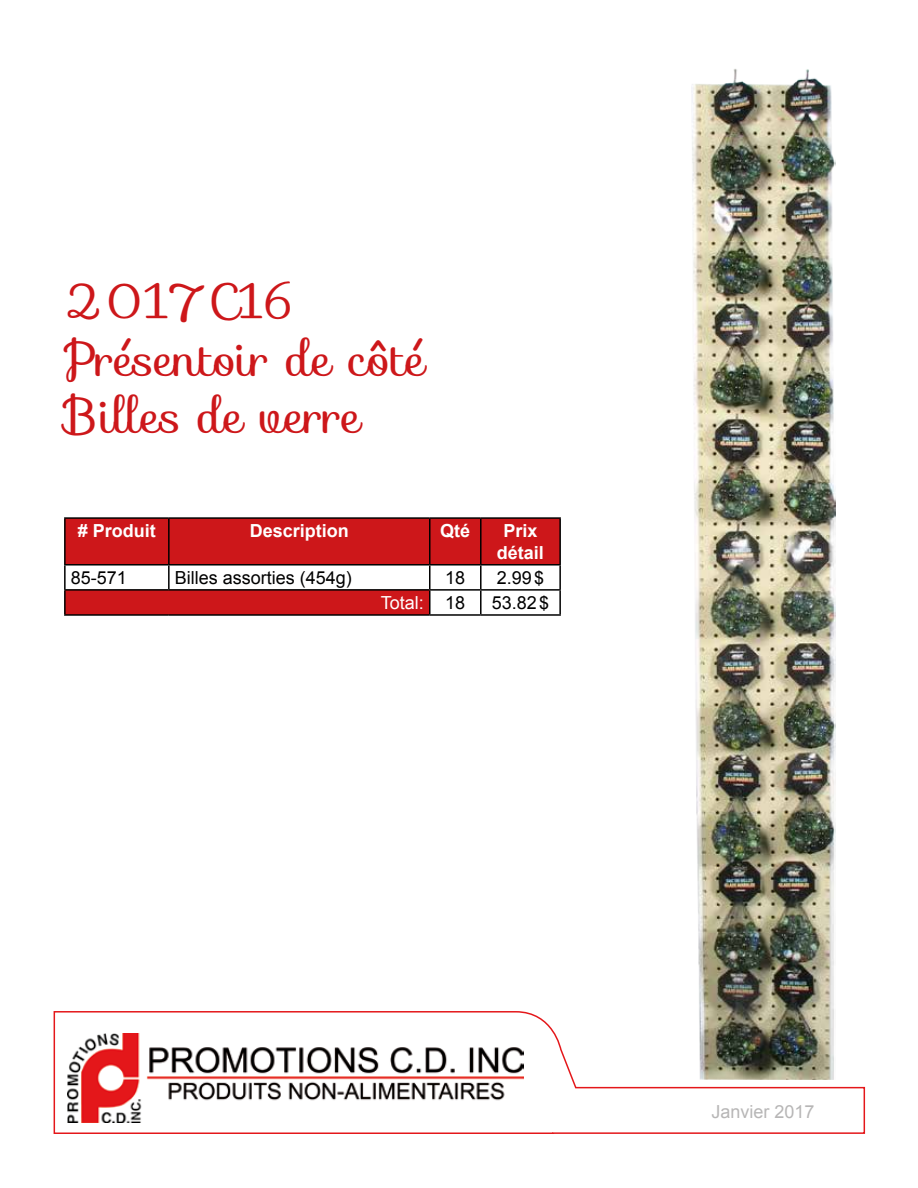
<style>
.page{position:relative;width:918px;height:1188px;background:#fff}
.page>*{position:absolute;margin:0;border:0;box-sizing:border-box;transform-origin:0 0}
.t1{font:48px/57.6px "Sofia";color:#cd171a}
.t2{font:18px "Arial";color:#000}
.t3{font:700 18px/21.6px "Arial";color:#fff;text-align:center}
.t4{font:18px "Arial";color:#b7b6b6}
.t5{font:18px "Arial";color:#fff}
.s1{color:#000}
</style>
<div class="page">
<svg style="left:53px;top:1011px;width:813px;height:123px"></svg>
<img style="left:67px;top:1034px;width:456px;height:89px">
<svg style="left:66px;top:519px;width:493px;height:95px;fill:#cd171a"></svg>
<hr style="left:64px;top:517px;width:105px;height:2px;background:#000">
<hr style="left:64px;top:519px;width:2px;height:45px;background:#000">
<hr style="left:169px;top:517px;width:261px;height:2px;background:#000">
<hr style="left:168px;top:519px;width:2px;height:45px;background:#000">
<hr style="left:430px;top:517px;width:51px;height:2px;background:#000">
<hr style="left:429px;top:519px;width:2px;height:45px;background:#000">
<hr style="left:481px;top:517px;width:80px;height:2px;background:#000">
<hr style="left:480px;top:519px;width:2px;height:45px;background:#000">
<hr style="left:559px;top:519px;width:2px;height:45px;background:#000">
<hr style="left:64px;top:564px;width:105px;height:2px;background:#000">
<hr style="left:64px;top:566px;width:2px;height:23px;background:#000">
<hr style="left:169px;top:564px;width:261px;height:2px;background:#000">
<hr style="left:168px;top:566px;width:2px;height:23px;background:#000">
<hr style="left:430px;top:564px;width:51px;height:2px;background:#000">
<hr style="left:429px;top:566px;width:2px;height:23px;background:#000">
<hr style="left:481px;top:564px;width:80px;height:2px;background:#000">
<hr style="left:480px;top:566px;width:2px;height:23px;background:#000">
<hr style="left:559px;top:566px;width:2px;height:23px;background:#000">
<hr style="left:64px;top:589px;width:105px;height:2px;background:#000">
<hr style="left:64px;top:591px;width:2px;height:23px;background:#000">
<hr style="left:169px;top:589px;width:261px;height:2px;background:#000">
<hr style="left:430px;top:589px;width:51px;height:2px;background:#000">
<hr style="left:429px;top:591px;width:2px;height:23px;background:#000">
<hr style="left:481px;top:589px;width:80px;height:2px;background:#000">
<hr style="left:480px;top:591px;width:2px;height:23px;background:#000">
<hr style="left:559px;top:591px;width:2px;height:23px;background:#000">
<hr style="left:64px;top:614px;width:105px;height:2px;background:#000">
<hr style="left:169px;top:614px;width:261px;height:2px;background:#000">
<hr style="left:430px;top:614px;width:51px;height:2px;background:#000">
<hr style="left:481px;top:614px;width:80px;height:2px;background:#000">
<img style="left:691px;top:69px;width:144px;height:1010px">
<h1 class="t1" style="left:64px;top:273px;width:363px">2017C16<br>Présentoir de côté<br>Billes de verre</h1>
<p class="t3" style="left:78px;top:521px;width:80px"># Produit</p>
<p class="t3" style="left:250px;top:521px;width:101px">Description</p>
<p class="t3" style="left:440px;top:521px;width:32px">Qté</p>
<p class="t3" style="left:497px;top:521px;width:49px">Prix détail</p>
<p class="t2" style="left:71px;top:566px;width:58px">85-571</p>
<p class="t2" style="left:175px;top:566px;width:179px">Billes assorties (454g)</p>
<p class="t2" style="left:445px;top:566px;width:22px">18</p>
<p class="t2" style="left:497px;top:566px;width:49px">2.99$</p>
<p class="t5" style="left:381px;top:591px;width:86px">Total: <span class="s1">18</span></p>
<p class="t2" style="left:492px;top:591px;width:59px">53.82$</p>
<p class="t4" style="left:711px;top:1100px;width:105px">Janvier 2017</p>
</div>
